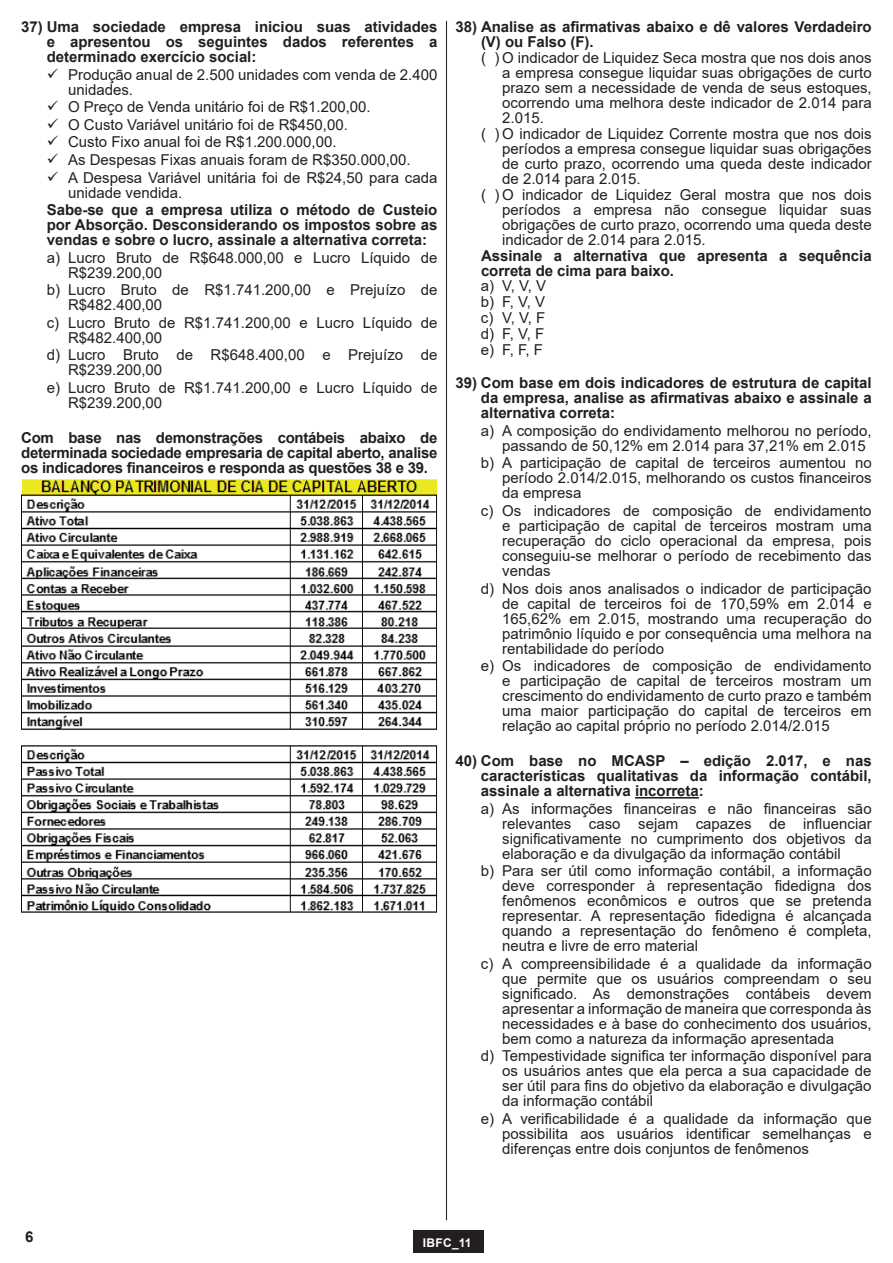
<style>
.page{position:relative;width:893px;height:1263px;background:#fff}
.page>*{position:absolute;margin:0;border:0;box-sizing:border-box;transform-origin:0 0}
.t1{font:15px/15px "Arial";color:#231f20}
.t2{font:700 15px/15px "Arial";letter-spacing:-.005em;color:#231f20;text-align:justify}
.t3{font:700 12px "Arial";letter-spacing:.035em;color:#fff}
</style>
<div class="page">
<hr style="left:446px;top:21px;width:1px;height:1199px;background:#231f20">
<div style="left:414px;top:1230px;width:70px;height:23px;background:#231f20"></div>
<img style="left:21px;top:479px;width:416px;height:434px">
<hr style="left:635px;top:797px;width:64px;height:1px;background:#231f20">
<p class="t2" style="left:47px;top:19px;width:392px;text-indent:-26px">37) Uma sociedade empresa iniciou suas atividades e apresentou os seguintes dados referentes a determinado exercício social:</p>
<p class="t1" style="left:68px;top:67px;width:371px">Produção anual de 2.500 unidades com venda de 2.400 unidades.</p>
<p class="t1" style="left:68px;top:98px;width:371px;line-height:17.5px">O Preço de Venda unitário foi de R$1.200,00.<br>O Custo Variável unitário foi de R$450,00.<br>Custo Fixo anual foi de R$1.200.000,00.<br>As Despesas Fixas anuais foram de R$350.000,00.<br>A Despesa Variável unitária foi de R$24,50 para cada</p>
<p class="t1" style="left:68px;top:185px;width:116px">unidade vendida.</p>
<p class="t2" style="left:47px;top:202px;width:392px">Sabe-se que a empresa utiliza o método de Custeio por Absorção. Desconsiderando os impostos sobre as vendas e sobre o lucro, assinale a alternativa correta:</p>
<p class="t1" style="left:68px;top:250px;width:371px;text-indent:-21px">a) Lucro Bruto de R$648.000,00 e Lucro Líquido de<br>R$239.200,00</p>
<p class="t1" style="left:68px;top:282px;width:371px;text-indent:-21px">b) Lucro Bruto de R$1.741.200,00 e Prejuízo de<br>R$482.400,00</p>
<p class="t1" style="left:68px;top:315px;width:371px;text-indent:-21px">c) Lucro Bruto de R$1.741.200,00 e Lucro Líquido de<br>R$482.400,00</p>
<p class="t1" style="left:68px;top:348px;width:371px;text-indent:-21px">d) Lucro Bruto de R$648.400,00 e Prejuízo de<br>R$239.200,00</p>
<p class="t1" style="left:68px;top:380px;width:371px;text-indent:-21px">e) Lucro Bruto de R$1.741.200,00 e Lucro Líquido de<br>R$239.200,00</p>
<p class="t2" style="left:21px;top:430px;width:418px">Com base nas demonstrações contábeis abaixo de determinada sociedade empresaria de capital aberto, analise os indicadores financeiros e responda as questões 38 e 39.</p>
<p class="t2" style="left:481px;top:19px;width:392px;text-indent:-26px">38) Analise as afirmativas abaixo e dê valores Verdadeiro (V) ou Falso (F).</p>
<p class="t1" style="left:481px;top:50px;width:392px">( ) O indicador de Liquidez Seca mostra que nos dois anos</p>
<p class="t1" style="left:502px;top:65px;width:371px">a empresa consegue liquidar suas obrigações de curto</p>
<p class="t1" style="left:502px;top:80px;width:371px">prazo sem a necessidade de venda de seus estoques,</p>
<p class="t1" style="left:502px;top:95px;width:371px">ocorrendo uma melhora deste indicador de 2.014 para</p>
<p class="t1" style="left:502px;top:110px;width:43px">2.015.</p>
<p class="t1" style="left:481px;top:126px;width:392px">( ) O indicador de Liquidez Corrente mostra que nos dois</p>
<p class="t1" style="left:502px;top:141px;width:371px">períodos a empresa consegue liquidar suas obrigações</p>
<p class="t1" style="left:502px;top:156px;width:371px">de curto prazo, ocorrendo uma queda deste indicador</p>
<p class="t1" style="left:502px;top:171px;width:140px">de 2.014 para 2.015.</p>
<p class="t1" style="left:481px;top:187px;width:392px">( ) O indicador de Liquidez Geral mostra que nos dois</p>
<p class="t1" style="left:502px;top:202px;width:371px">períodos a empresa não consegue liquidar suas</p>
<p class="t1" style="left:502px;top:217px;width:371px">obrigações de curto prazo, ocorrendo uma queda deste</p>
<p class="t1" style="left:502px;top:232px;width:205px">indicador de 2.014 para 2.015.</p>
<p class="t2" style="left:481px;top:248px;width:392px">Assinale a alternativa que apresenta a sequência correta de cima para baixo.</p>
<p class="t1" style="left:481px;top:278px;width:67px;line-height:15.9px">a) V, V, V b) F, V, V c) V, V, F d) F, V, F e) F, F, F</p>
<p class="t2" style="left:481px;top:376px;width:392px;text-indent:-26px">39) Com base em dois indicadores de estrutura de capital da empresa, analise as afirmativas abaixo e assinale a alternativa correta:</p>
<p class="t1" style="left:502px;top:423px;width:371px;text-indent:-21px">a) A composição do endividamento melhorou no período, passando de 50,12% em 2.014 para 37,21% em 2.015</p>
<p class="t1" style="left:502px;top:456px;width:371px;text-align:justify;text-indent:-21px">b) A participação de capital de terceiros aumentou no período 2.014/2.015, melhorando os custos financeiros da empresa</p>
<p class="t1" style="left:502px;top:503px;width:371px;text-align:justify;text-indent:-21px">c) Os indicadores de composição de endividamento e participação de capital de terceiros mostram uma recuperação do ciclo operacional da empresa, pois conseguiu-se melhorar o período de recebimento das vendas</p>
<p class="t1" style="left:502px;top:581px;width:371px;text-align:justify;text-indent:-21px">d) Nos dois anos analisados o indicador de participação de capital de terceiros foi de 170,59% em 2.014 e 165,62% em 2.015, mostrando uma recuperação do patrimônio líquido e por consequência uma melhora na rentabilidade do período</p>
<p class="t1" style="left:502px;top:658px;width:371px;text-align:justify;text-indent:-21px">e) Os indicadores de composição de endividamento e participação de capital de terceiros mostram um crescimento do endividamento de curto prazo e também uma maior participação do capital de terceiros em relação ao capital próprio no período 2.014/2.015</p>
<p class="t2" style="left:481px;top:753px;width:392px;text-indent:-26px">40) Com base no MCASP – edição 2.017, e nas características qualitativas da informação contábil, assinale a alternativa incorreta:</p>
<p class="t1" style="left:502px;top:801px;width:371px;text-align:justify;text-indent:-21px">a) As informações financeiras e não financeiras são relevantes caso sejam capazes de influenciar significativamente no cumprimento dos objetivos da elaboração e da divulgação da informação contábil</p>
<p class="t1" style="left:502px;top:864px;width:371px;text-align:justify;text-indent:-21px">b) Para ser útil como informação contábil, a informação deve corresponder à representação fidedigna dos fenômenos econômicos e outros que se pretenda representar. A representação fidedigna é alcançada quando a representação do fenômeno é completa, neutra e livre de erro material</p>
<p class="t1" style="left:502px;top:956px;width:371px;text-align:justify;text-indent:-21px">c) A compreensibilidade é a qualidade da informação que permite que os usuários compreendam o seu significado. As demonstrações contábeis devem apresentar a informação de maneira que corresponda às necessidades e à base do conhecimento dos usuários, bem como a natureza da informação apresentada</p>
<p class="t1" style="left:502px;top:1049px;width:371px;text-align:justify;text-indent:-21px">d) Tempestividade significa ter informação disponível para os usuários antes que ela perca a sua capacidade de ser útil para fins do objetivo da elaboração e divulgação da informação contábil</p>
<p class="t1" style="left:502px;top:1111px;width:371px;text-align:justify;text-indent:-21px">e) A verificabilidade é a qualidade da informação que possibilita aos usuários identificar semelhanças e diferenças entre dois conjuntos de fenômenos</p>
<p class="t2" style="left:25px;top:1229px;width:10px">6</p>
<p class="t3" style="left:423px;top:1236px;width:50px">IBFC_11</p>
</div>
